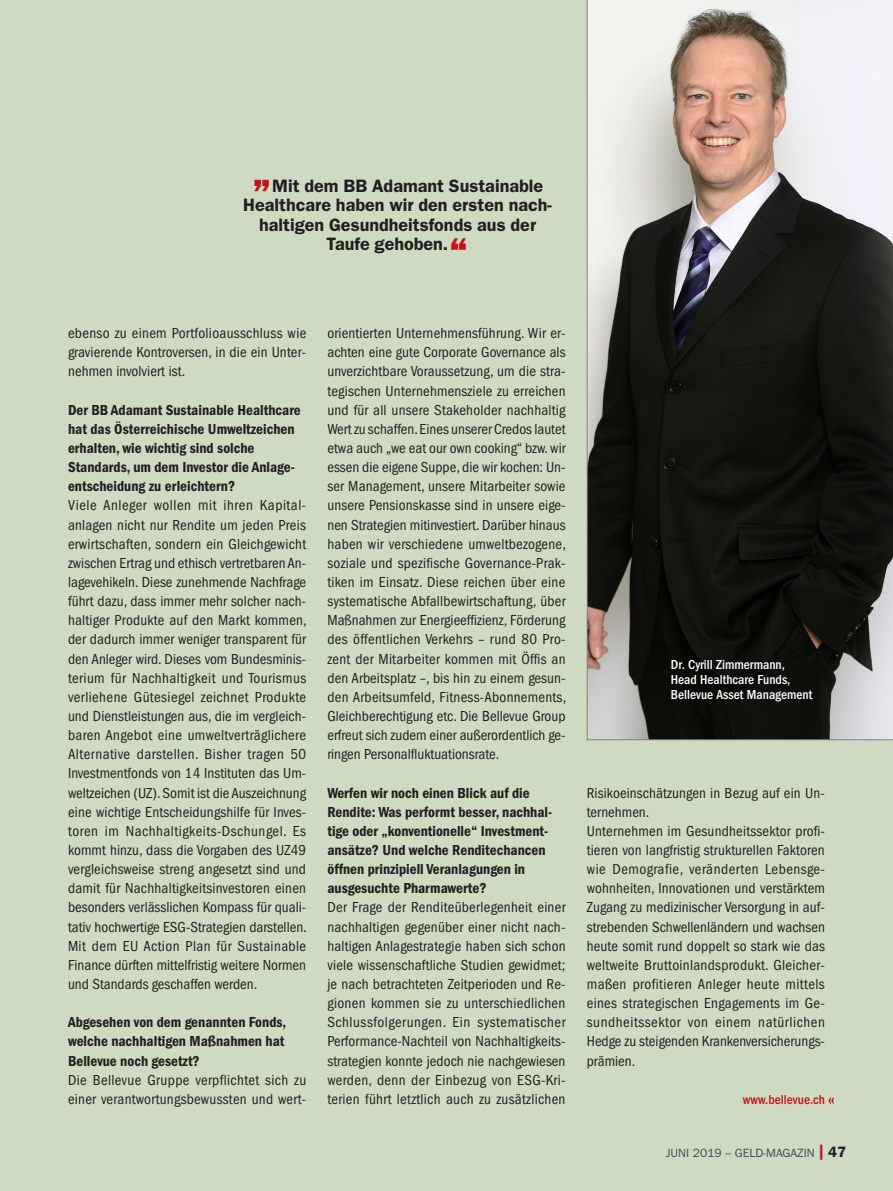
<style>
.page{position:relative;width:893px;height:1191px;background:#cfdac2}
.page>*{position:absolute;margin:0;border:0;box-sizing:border-box;transform-origin:0 0}
.Zitat{font:600 18px/19.5px "Franklin Gothic";color:#231f20;text-align:center}
.INT_Antwort{font:condensed 15px/19.2px "Franklin Gothic";letter-spacing:.01em;color:#231f20;text-align:justify}
.INT_Frage{font:600 condensed 15px/19.2px "Franklin Gothic";color:#231f20}
.Bild_Grafik_Text{font:500 condensed 13.5px "Franklin Gothic";color:#fff}
.www_mail{font:500 condensed 13.5px "Franklin Gothic";color:#c4121a}
.t1{font:12px "Franklin Gothic";color:#41494e}
.s1{font-weight:800;font-size:39px;color:#c4121a}
.s2{font-weight:800;font-size:15px;color:#c4121a}
.s3{font-weight:600;font-size:15px;color:#231f20}
</style>
<div class="page">
<svg style="left:587px;top:0;width:306px;height:740px"></svg>
<svg style="left:828px;top:1097px;width:6px;height:6px"></svg>
<p class="Zitat" style="left:243px;top:176px;width:310px"><sup>„</sup>Mit dem BB Adamant Sustainable<br>Healthcare haben wir den ersten nach&shy;haltigen Gesundheitsfonds aus der</p>
<p class="Zitat" style="left:326px;top:234px;width:144px">Taufe gehoben.<span class="s1">“</span></p>
<p class="INT_Antwort" style="left:68px;top:324px;width:240px">ebenso zu einem Portfolioausschluss wie gravierende Kontroversen, in die ein Unter&shy;nehmen involviert ist.</p>
<p class="INT_Frage" style="left:68px;top:400px;width:234px">Der BB Adamant Sustainable Healthcare hat das Österreichische Umweltzeichen erhalten, wie wichtig sind solche Standards, um dem Investor die Anlage&shy;entscheidung zu erleichtern?</p>
<p class="INT_Antwort" style="left:68px;top:496px;width:240px">Viele Anleger wollen mit ihren Kapital&shy;anlagen nicht nur Rendite um jeden Preis erwirtschaften, sondern ein Gleichgewicht zwischen Ertrag und ethisch vertretbaren An&shy;lagevehikeln. Diese zunehmende Nachfrage führt dazu, dass immer mehr solcher nach&shy;haltiger Produkte auf den Markt kommen, der dadurch immer weniger transparent für den Anleger wird. Dieses vom Bundesminis&shy;terium für Nachhaltigkeit und Tourismus verliehene Gütesiegel zeichnet Produkte und Dienstleistungen aus, die im vergleich&shy;baren Angebot eine umweltverträglichere Alternative darstellen. Bisher tragen 50<br>Investmentfonds von 14 Instituten das Um&shy;weltzeichen (UZ). Somit ist die Auszeichnung eine wichtige Entscheidungshilfe für Inves&shy;toren im Nachhaltigkeits-Dschungel. Es kommt hinzu, dass die Vorgaben des UZ49 vergleichsweise streng angesetzt sind und damit für Nachhaltigkeitsinvestoren einen besonders verlässlichen Kompass für quali&shy;tativ hochwertige ESG-Strategien darstellen.<br>Mit dem EU Action Plan für Sustainable Finance dürften mittelfristig weitere Normen und Standards geschaffen werden.</p>
<p class="INT_Frage" style="left:68px;top:1012px;width:220px">Abgesehen von dem genannten Fonds, welche nachhaltigen Maßnahmen hat<br>Bellevue noch gesetzt?</p>
<p class="INT_Antwort" style="left:68px;top:1070px;width:240px">Die Bellevue Gruppe verpflichtet sich zu einer verantwortungsbewussten und wert-</p>
<p class="INT_Antwort" style="left:327px;top:324px;width:240px;text-align:left">orientierten Unternehmensführung. Wir er&shy;achten eine gute Corporate Governance als unverzichtbare Voraussetzung, um die stra&shy;tegischen Unternehmensziele zu erreichen und für all unsere Stakeholder nachhaltig Wert zu schaffen. Eines unserer Credos lautet etwa auch „we eat our own cooking“ bzw. wir essen die eigene Suppe, die wir kochen: Un&shy;ser Management, unsere Mitarbeiter sowie unsere Pensionskasse sind in unsere eige&shy;nen Strategien mitinvestiert. Darüber hinaus haben wir verschiedene umweltbezogene, soziale und spezifische Governance-Prak&shy;tiken im Einsatz. Diese reichen über eine systematische Abfallbewirtschaftung, über Maßnahmen zur Energieeffizienz, Förderung des öffentlichen Verkehrs – rund 80 Pro&shy;zent der Mitarbeiter kommen mit Öffis an den Arbeitsplatz –, bis hin zu einem gesun&shy;den Arbeitsumfeld, Fitness-Abonnements, Gleichberechtigung etc. Die Bellevue Group erfreut sich zudem einer außerordentlich ge&shy;ringen Personalfluktuationsrate.</p>
<p class="INT_Frage" style="left:327px;top:783px;width:226px">Werfen wir noch einen Blick auf die Rendite: Was performt besser, nachhal&shy;tige oder „konventionelle“ Investment&shy;ansätze? Und welche Renditechancen öffnen prinzipiell Veranlagungen in ausgesuchte Pharmawerte?</p>
<p class="INT_Antwort" style="left:327px;top:898px;width:240px">Der Frage der Renditeüberlegenheit einer nachhaltigen gegenüber einer nicht nach&shy;haltigen Anlagestrategie haben sich schon viele wissenschaftliche Studien gewidmet; je nach betrachteten Zeitperioden und Re&shy;gionen kommen sie zu unterschiedlichen Schlussfolgerungen. Ein systematischer Performance-Nachteil von Nachhaltigkeits&shy;strategien konnte jedoch nie nachgewiesen werden, denn der Einbezug von ESG-Kri&shy;terien führt letztlich auch zu zusätzlichen</p>
<p class="Bild_Grafik_Text" style="left:671px;top:657px;width:116px">Dr. Cyrill Zimmermann,</p>
<p class="Bild_Grafik_Text" style="left:671px;top:672px;width:121px">Head Healthcare Funds,</p>
<p class="Bild_Grafik_Text" style="left:671px;top:687px;width:143px">Bellevue Asset Management</p>
<p class="INT_Antwort" style="left:587px;top:783px;width:240px">Risikoeinschätzungen in Bezug auf ein Un&shy;ternehmen.</p>
<p class="INT_Antwort" style="left:587px;top:821px;width:240px">Unternehmen im Gesundheitssektor profi&shy;tieren von langfristig strukturellen Faktoren wie Demografie, veränderten Lebensge&shy;wohnheiten, Innovationen und verstärktem Zugang zu medizinischer Versorgung in auf&shy;strebenden Schwellenländern und wachsen heute somit rund doppelt so stark wie das weltweite Bruttoinlandsprodukt. Gleicher&shy;maßen profitieren Anleger heute mittels eines strategischen Engagements im Ge&shy;sundheitssektor von einem natürlichen Hedge zu steigenden Krankenversicherungs&shy;prämien.</p>
<p class="www_mail" style="left:743px;top:1091px;width:84px">www.bellevue.ch</p>
<p class="t1" style="left:666px;top:1146px;width:182px">Juni 2019 – GELD-MAGAZIN <span class="s2">|</span> <span class="s3">47</span></p>
</div>
